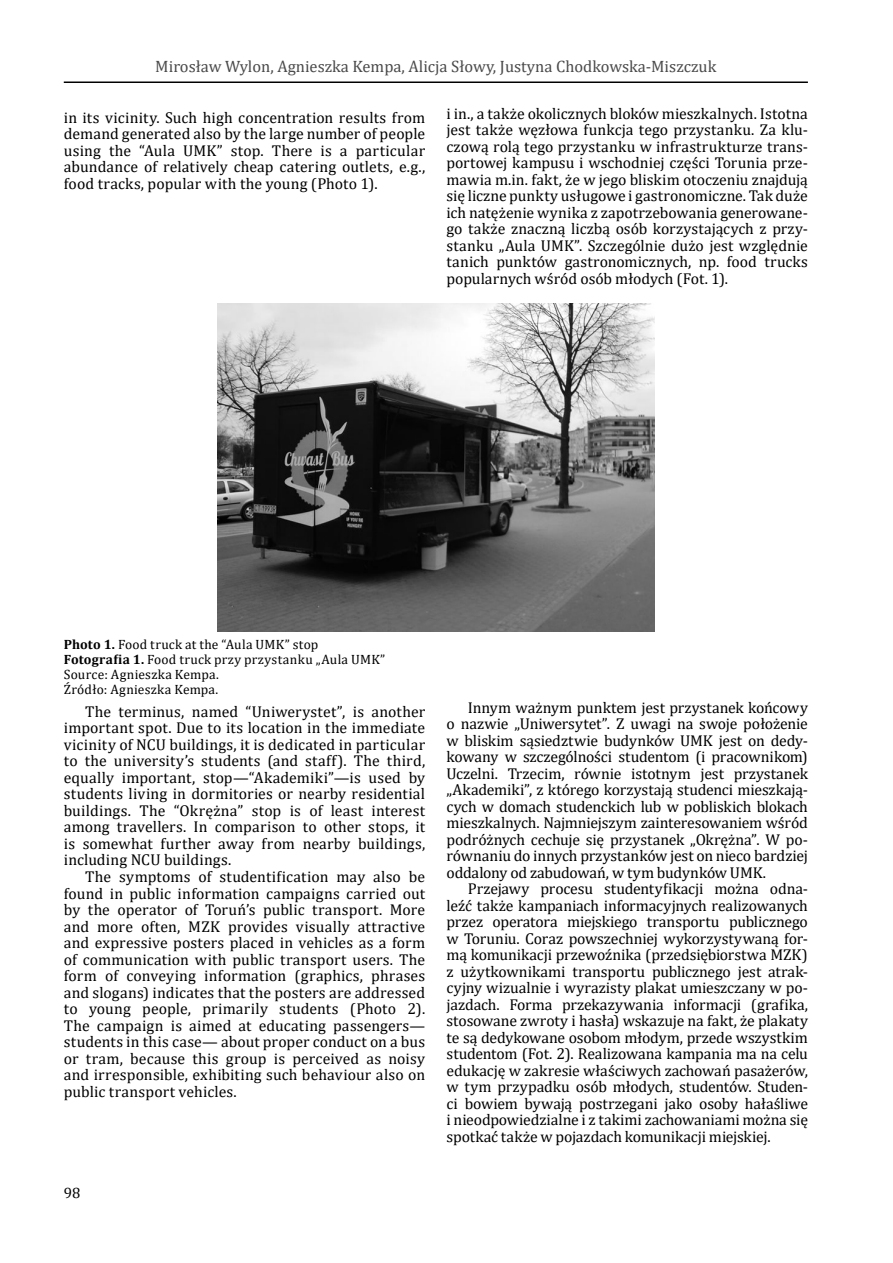
<style>
.page{position:relative;width:893px;height:1263px;background:#fff}
.page>*{position:absolute;margin:0;border:0;box-sizing:border-box;transform-origin:0 0}
.t1{font:16.5px "Cambria";color:#4a4a4a}
.t2{font:15.75px/16.5px "Cambria";color:#000;text-align:justify}
.t3{font:15px "Cambria";color:#000}
.t4{font:13.5px/15px "Cambria";letter-spacing:.015em;color:#000}
.s1{font-weight:700}
</style>
<div class="page">
<hr style="left:64px;top:81px;width:744px;height:2px;background:#000">
<img style="left:218px;top:304px;width:436px;height:327px">
<p class="t1" style="left:155px;top:57px;width:563px">Mirosław Wylon, Agnieszka Kempa, Alicja Słowy, Justyna Chodkowska-Miszczuk</p>
<p class="t2" style="left:64px;top:109px;width:363px">in its vicinity. Such high concentration results from demand generated also by the large number of people using the “Aula UMK” stop. There is a particular abundance of relatively cheap catering outlets, e.g., food tracks, popular with the young (Photo 1).</p>
<p class="t2" style="left:446px;top:105px;width:363px">i in., a także okolicznych bloków mieszkalnych. Istotna jest także węzłowa funkcja tego przystanku. Za klu&shy;czową rolą tego przystanku w infrastrukturze trans&shy;portowej kampusu i wschodniej części Torunia prze&shy;mawia m.in. fakt, że w jego bliskim otoczeniu znajdują się liczne punkty usługowe i gastronomiczne. Tak duże ich natężenie wynika z zapotrzebowania generowane&shy;go także znaczną liczbą osób korzystających z przy&shy;stanku „Aula UMK”. Szczególnie dużo jest względnie tanich punktów gastronomicznych, np. food trucks popularnych wśród osób młodych (Fot. 1).</p>
<p class="t4" style="left:64px;top:637px;width:323px"><span class="s1">Photo 1.</span> Food truck at the “Aula UMK” stop <span class="s1">Fotografia 1.</span> Food truck przy przystanku „Aula UMK” Source: Agnieszka Kempa.<br>Źródło: Agnieszka Kempa.</p>
<p class="t2" style="left:64px;top:703px;width:363px;text-indent:21px">The terminus, named “Uniwerystet”, is another important spot. Due to its location in the immediate vicinity of NCU buildings, it is dedicated in particular to the university’s students (and staff). The third, equally important, stop—“Akademiki”—is used by students living in dormitories or nearby residential buildings. The “Okrężna” stop is of least interest among travellers. In comparison to other stops, it is somewhat further away from nearby buildings, including NCU buildings.</p>
<p class="t2" style="left:64px;top:868px;width:363px;text-indent:21px">The symptoms of studentification may also be found in public information campaigns carried out by the operator of Toruń’s public transport. More and more often, MZK provides visually attractive and expressive posters placed in vehicles as a form of communication with public transport users. The form of conveying information (graphics, phrases and slogans) indicates that the posters are addressed to young people, primarily students (Photo 2).<br>The campaign is aimed at educating passengers— students in this case— about proper conduct on a bus or tram, because this group is perceived as noisy and irresponsible, exhibiting such behaviour also on public transport vehicles.</p>
<p class="t3" style="left:64px;top:1184px;width:18px">98</p>
<p class="t2" style="left:446px;top:699px;width:363px;text-indent:21px">Innym ważnym punktem jest przystanek końcowy o nazwie „Uniwersytet”. Z uwagi na swoje położenie w bliskim sąsiedztwie budynków UMK jest on dedy&shy;kowany w szczególności studentom (i pracownikom)<br>Uczelni. Trzecim, równie istotnym jest przystanek „Akademiki”, z którego korzystają studenci mieszkają&shy;cych w domach studenckich lub w pobliskich blokach mieszkalnych. Najmniejszym zainteresowaniem wśród podróżnych cechuje się przystanek „Okrężna”. W po&shy;równaniu do innych przystanków jest on nieco bardziej oddalony od zabudowań, w tym budynków UMK.</p>
<p class="t2" style="left:446px;top:880px;width:363px;text-indent:21px">Przejawy procesu studentyfikacji można odna&shy;leźć także kampaniach informacyjnych realizowanych przez operatora miejskiego transportu publicznego w Toruniu. Coraz powszechniej wykorzystywaną for&shy;mą komunikacji przewoźnika (przedsiębiorstwa MZK) z użytkownikami transportu publicznego jest atrak&shy;cyjny wizualnie i wyrazisty plakat umieszczany w po&shy;jazdach. Forma przekazywania informacji (grafika, stosowane zwroty i hasła) wskazuje na fakt, że plakaty te są dedykowane osobom młodym, przede wszystkim studentom (Fot. 2). Realizowana kampania ma na celu edukację w zakresie właściwych zachowań pasażerów, w tym przypadku osób młodych, studentów. Studen&shy;ci bowiem bywają postrzegani jako osoby hałaśliwe i nieodpowiedzialne i z takimi zachowaniami można się spotkać także w pojazdach komunikacji miejskiej.</p>
</div>
